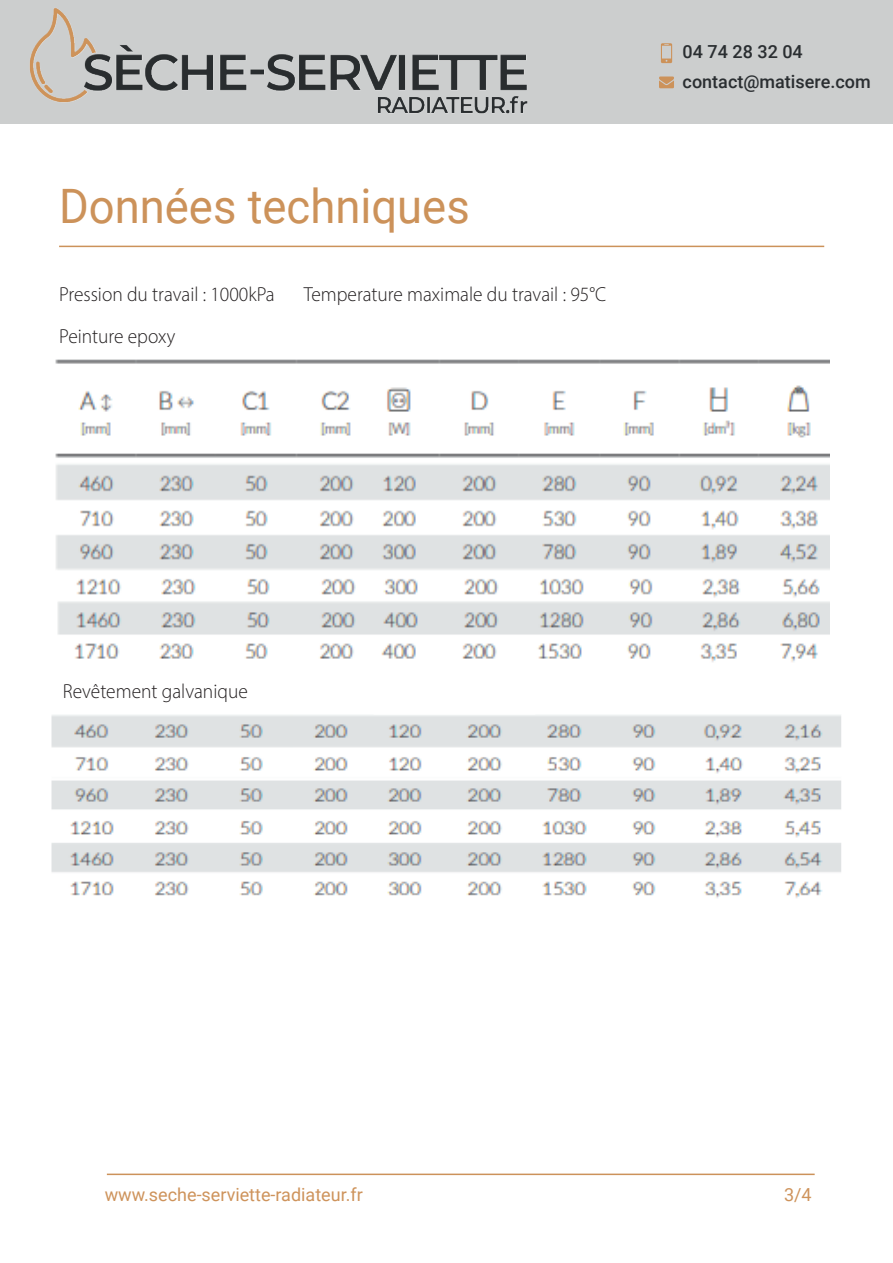
<style>
.page{position:relative;width:893px;height:1263px;background:#fff}
.page>*{position:absolute;margin:0;border:0;box-sizing:border-box;transform-origin:0 0}
.t1{font:47.4px "Roboto";color:#cc925a;scale:.96 1}
.t2{font:300 20.4px "Myriad Pro";color:#231f20;scale:.96 1}
.t3{font:18px "Roboto";color:#ce935b}
.t4{font:500 18px/29.2px "Roboto";color:#2a2e31}
</style>
<div class="page">
<div style="left:0;top:0;width:893px;height:124px;background:#cccece"></div>
<img style="left:29px;top:8px;width:518px;height:240px">
<svg style="left:661px;top:43px;width:11px;height:20px"></svg>
<svg style="left:659px;top:77px;width:15px;height:11px"></svg>
<hr style="left:107px;top:1173px;width:708px;height:2px;background:#cc925a">
<hr style="left:59px;top:246px;width:765px;height:1px;background:#cc925a">
<img style="left:55px;top:359px;width:774px;height:303px">
<img style="left:51px;top:715px;width:790px;height:183px">
<h1 class="t1" style="left:59px;top:172px;width:429px">Données techniques</h1>
<p class="t2" style="left:59px;top:282px;width:226px">Pression du travail : 1000kPa</p>
<p class="t2" style="left:304px;top:282px;width:317px">Temperature maximale du travail : 95°C</p>
<p class="t2" style="left:59px;top:324px;width:123px">Peinture epoxy</p>
<p class="t4" style="left:683px;top:37px;width:190px">04 74 28 32 04 contact@matisere.com</p>
<p class="t2" style="left:63px;top:679px;width:194px">Revêtement galvanique</p>
<p class="t3" style="left:105px;top:1182px;width:260px">www.seche-serviette-radiateur.fr</p>
<p class="t3" style="left:784px;top:1181px;width:29px">3/4</p>
</div>
